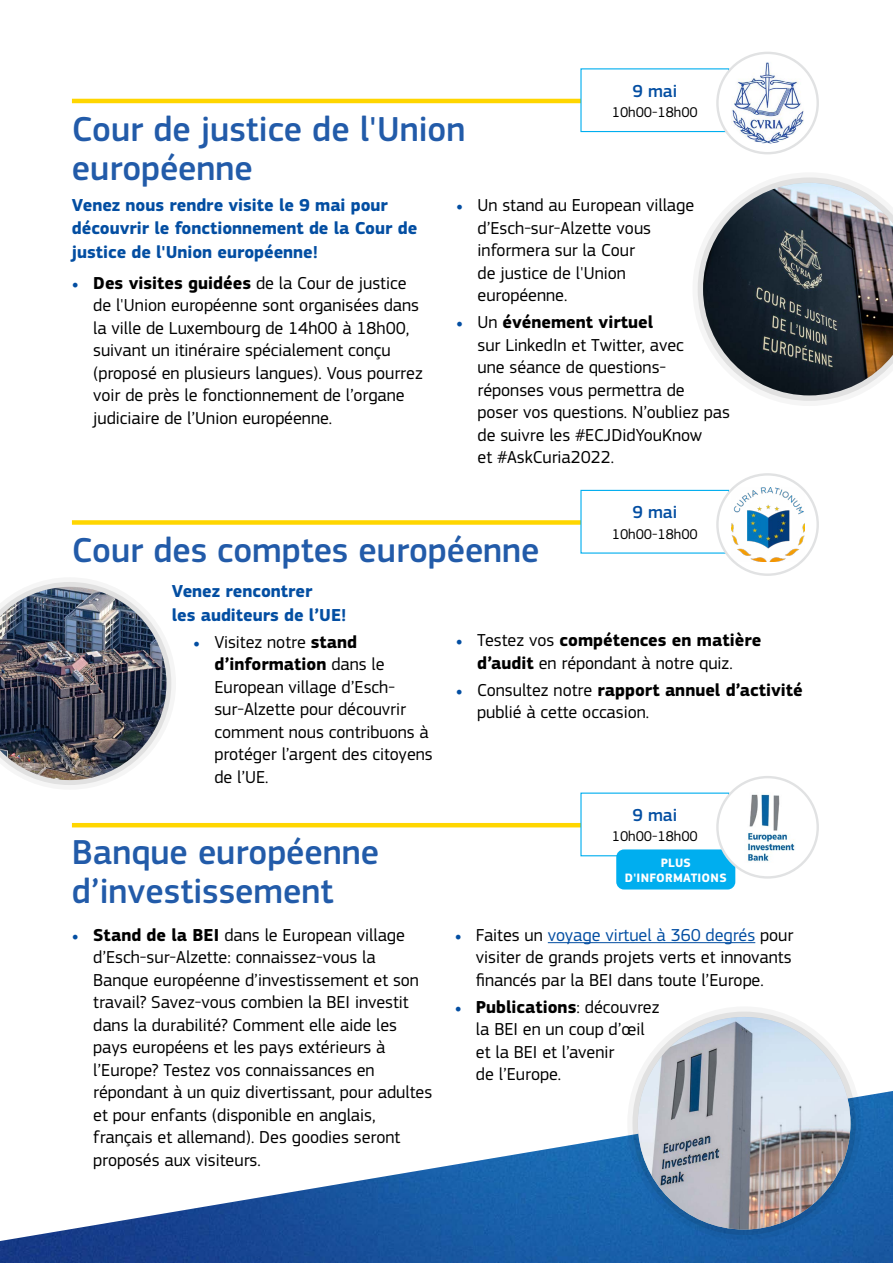
<style>
.page{position:relative;width:893px;height:1263px;background:#fff}
.page>*{position:absolute;margin:0;border:0;box-sizing:border-box;transform-origin:0 0}
.t1{font:500 36px/39px "EC Square Sans Pro";color:#225ba9}
.t2{font:500 18.15px "EC Square Sans Pro";color:#034ea2}
.t3{font:18px/22.5px "EC Square Sans Pro";color:#000}
.t4{font:700 18px/23.2px "EC Square Sans Pro";color:#034ea2}
.t5{font:14.7px "EC Square Sans Pro";color:#000}
.t6{font:700 12.6px/15.1px "EC Square Sans Pro";letter-spacing:.02em;color:#fff;text-align:center}
.s1{font-family:"Minion Pro";color:#034ea2}
.s2{font-weight:700}
.s3{color:#034ea2}
</style>
<div class="page">
<img style="left:0;top:1091px;width:893px;height:172px">
<svg style="left:698px;top:177px;width:147px;height:224px"></svg>
<img style="left:703px;top:183px;width:190px;height:212px">
<hr style="left:72px;top:99px;width:693px;height:4px;background:#ffd600">
<div style="left:581px;top:69px;width:148px;height:63px;background:#fff"></div>
<div style="left:580px;top:68px;width:149px;height:64px;border:1px solid #00aeef"></div>
<div style="left:716px;top:52px;width:103px;height:102px;background:#e1e2e3;border-radius:50%"></div>
<div style="left:719px;top:54px;width:97px;height:98px;background:#fff;border-radius:50%"></div>
<img style="left:731px;top:62px;width:73px;height:81px">
<svg style="left:627px;top:1006px;width:234px;height:234px"></svg>
<img style="left:638px;top:1017px;width:212px;height:212px;border-radius:106px">
<hr style="left:548px;top:942px;width:207px;height:1px;background:#034ea2">
<hr style="left:72px;top:823px;width:693px;height:4px;background:#ffd600">
<div style="left:581px;top:793px;width:148px;height:63px;background:#fff"></div>
<div style="left:616px;top:849px;width:119px;height:40px;background:#00aeef;border-radius:8px"></div>
<svg style="left:716px;top:776px;width:103px;height:103px"></svg>
<div style="left:719px;top:778px;width:97px;height:98px;background:#fff;border-radius:50%"></div>
<img style="left:747px;top:794px;width:48px;height:67px">
<svg style="left:38px;top:581px;width:134px;height:205px"></svg>
<img style="left:0;top:587px;width:166px;height:193px">
<div style="left:72px;top:520px;width:693px;height:5px;background:#ffd600"></div>
<div style="left:581px;top:490px;width:148px;height:63px;background:#fff"></div>
<div style="left:580px;top:490px;width:149px;height:64px;border:1px solid #00aeef"></div>
<svg style="left:716px;top:473px;width:103px;height:103px"></svg>
<div style="left:719px;top:476px;width:97px;height:97px;background:#fff;border-radius:50%"></div>
<img style="left:731px;top:487px;width:73px;height:74px">
<h1 class="t1" style="left:72px;top:110px;width:395px">Cour de justice de l'Union européenne</h1>
<p class="t2" style="left:632px;top:80px;width:46px">9 mai</p>
<p class="t5" style="left:612px;top:104px;width:87px">10h00-18h00</p>
<p class="t4" style="left:72px;top:194px;width:347px">Venez nous rendre visite le 9 mai pour découvrir le fonctionnement de la Cour de justice de l'Union européenne!</p>
<p class="t3" style="left:93px;top:272px;width:331px;text-indent:-21px"><span class="s1">•</span> <span class="s2">Des visites guidées</span> de la Cour de justice de l'Union européenne sont organisées dans la ville de Luxembourg de 14h00 à 18h00, suivant un itinéraire spécialement conçu (proposé en plusieurs langues). Vous pourrez voir de près le fonctionnement de l’organe judiciaire de l’Union européenne.</p>
<p class="t3" style="left:478px;top:194px;width:218px;text-indent:-21px"><span class="s1">•</span> Un stand au European village d’Esch-sur-Alzette vous informera sur la Cour<br>de justice de l'Union européenne.</p>
<p class="t3" style="left:478px;top:311px;width:254px;text-indent:-21px"><span class="s1">•</span> Un <span class="s2">événement virtuel<br></span>sur LinkedIn et Twitter, avec<br>une séance de questions&shy;réponses vous permettra de<br>poser vos questions. N’oubliez pas de suivre les #ECJDidYouKnow<br>et #AskCuria2022.</p>
<h1 class="t1" style="left:72px;top:531px;width:469px">Cour des comptes européenne</h1>
<p class="t2" style="left:632px;top:502px;width:46px">9 mai</p>
<p class="t5" style="left:612px;top:525px;width:87px">10h00-18h00</p>
<p class="t4" style="left:172px;top:580px;width:176px;line-height:24px">Venez rencontrer<br>les auditeurs de l’UE!</p>
<p class="t3" style="left:214px;top:631px;width:220px;text-indent:-21px"><span class="s1">•</span> Visitez notre <span class="s2">stand d’information</span> dans le<br>European village d’Esch&shy;sur-Alzette pour découvrir comment nous contribuons à protéger l’argent des citoyens de l’UE.</p>
<p class="t3" style="left:456px;top:629px;width:307px;text-align:center"><span class="s1">•</span> Testez vos <span class="s2">compétences en matière d’audit</span> en répondant à notre quiz.</p>
<p class="t3" style="left:477px;top:678px;width:327px;text-indent:-21px"><span class="s1">•</span> Consultez notre <span class="s2">rapport annuel d’activité </span>publié à cette occasion.</p>
<h1 class="t1" style="left:72px;top:834px;width:309px">Banque européenne d’investissement</h1>
<p class="t2" style="left:632px;top:804px;width:46px">9 mai</p>
<p class="t5" style="left:612px;top:828px;width:87px">10h00-18h00</p>
<p class="t6" style="left:625px;top:855px;width:103px">PLUS<br>D'INFORMATIONS</p>
<p class="t3" style="left:93px;top:924px;width:341px;text-indent:-21px"><span class="s1">•</span> <span class="s2">Stand de la BEI</span> dans le European village d’Esch-sur-Alzette: connaissez-vous la Banque européenne d’investissement et son travail? Savez-vous combien la BEI investit dans la durabilité? Comment elle aide les pays européens et les pays extérieurs à l’Europe? Testez vos connaissances en répondant à un quiz divertissant, pour adultes et pour enfants (disponible en anglais, français et allemand). Des goodies seront proposés aux visiteurs.</p>
<p class="t3" style="left:476px;top:924px;width:319px;text-align:justify;text-indent:-21px"><span class="s1">•</span> Faites un <span class="s3">voyage virtuel à 360 degrés</span> pour visiter de grands projets verts et innovants financés par la BEI dans toute l’Europe.</p>
<p class="t3" style="left:476px;top:995px;width:185px;text-indent:-21px"><span class="s1">•</span> <span class="s2">Publications</span>: découvrez la BEI en un coup d’œil et la BEI et l’avenir<br>de l’Europe.</p>
</div>
